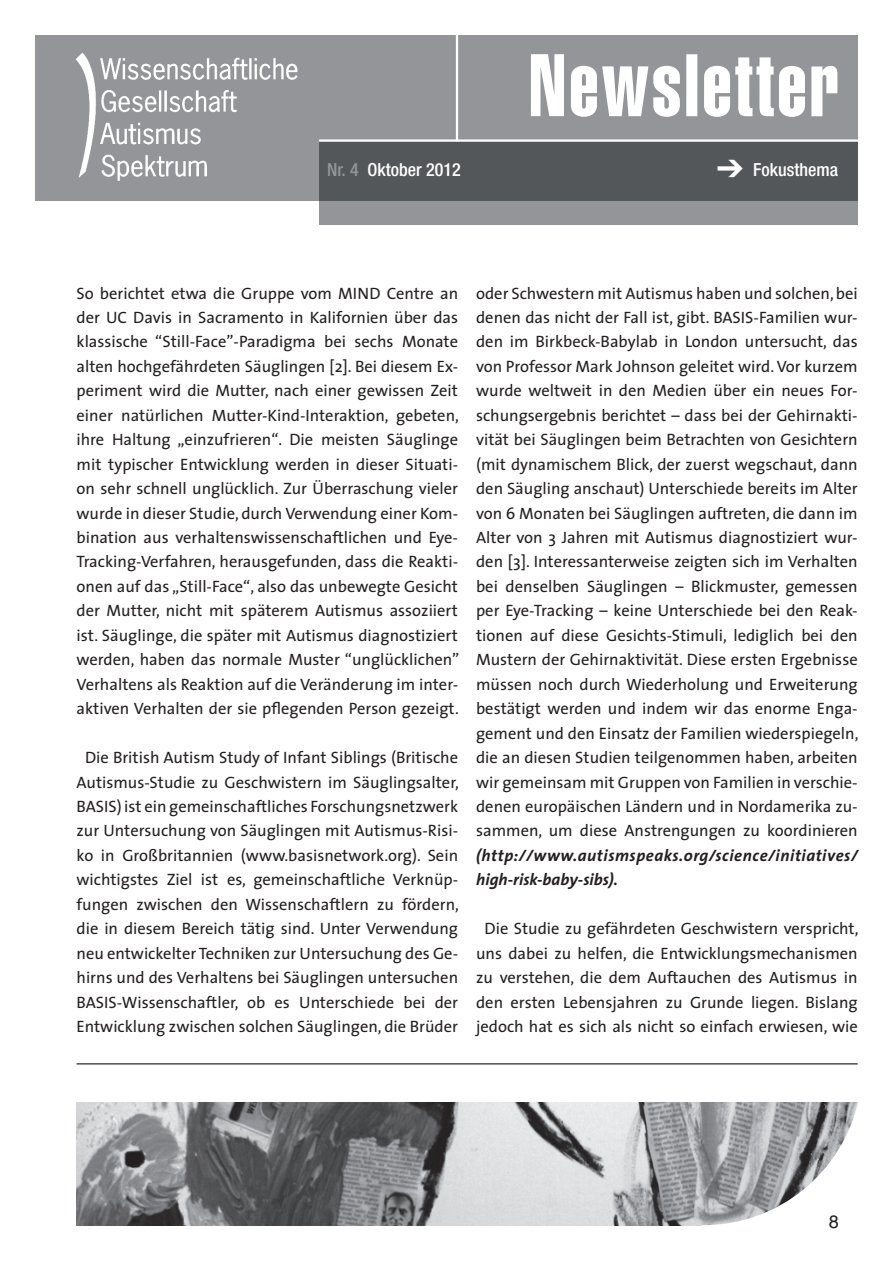
<style>
.page{position:relative;width:893px;height:1263px;background:#fff}
.page>*{position:absolute;margin:0;border:0;box-sizing:border-box;transform-origin:0 0}
.t1{font:87px "Helvetica Extra Compressed";letter-spacing:.04em;color:#fff}
.t2{font:500 condensed 18px "Helvetica Neue";color:#fff}
.t3{font:18px "Helvetica";color:#231f20}
.Fließtext{font:16.5px/24.5px "The Sans";color:#231f20;text-align:center}
.Fließtext_ohne_Einzu{font:16.5px/24.5px "The Sans";color:#231f20;text-align:justify}
.s1{color:#939598}
.s2{font-weight:700;font-style:italic}
</style>
<div class="page">
<div style="left:35px;top:35px;width:823px;height:166px;background:#939598"></div>
<svg style="left:319px;top:142px;width:539px;height:83px;background:#66686b"></svg>
<hr style="left:319px;top:139px;width:547px;height:3px;background:#fff">
<img style="left:75px;top:52px;width:223px;height:129px">
<hr style="left:456px;top:29px;width:2px;height:112px;background:#fff">
<img style="left:77px;top:1103px;width:625px;height:122px">
<svg style="left:702px;top:1102px;width:156px;height:124px"></svg>
<hr style="left:77px;top:1063px;width:781px;height:1px;background:#231f20">
<p class="t1" style="left:529px;top:33px;width:312px">Newsletter</p>
<p class="t2" style="left:717px;top:159px;width:123px">➔ Fokusthema</p>
<p class="t2" style="left:327px;top:159px;width:135px"><span class="s1">Nr. 4</span> Oktober 2012</p>
<p class="t2" style="left:686px;top:159px;width:156px">Neuigkeiten der WGAS</p>
<p class="Fließtext_ohne_Einzu" style="left:77px;top:280px;width:384px">So berichtet etwa die Gruppe vom MIND Centre an der UC Davis in Sacramento in Kalifornien über das klassische “Still-Face”-Paradigma bei sechs Monate alten hochgefährdeten Säuglingen [2]. Bei diesem Ex&shy;periment wird die Mutter, nach einer gewissen Zeit einer natürlichen Mutter-Kind-Interaktion, gebeten, ihre Haltung „einzufrieren“. Die meisten Säuglinge mit typischer Entwicklung werden in dieser Situati&shy;on sehr schnell unglücklich. Zur Überraschung vieler wurde in dieser Studie, durch Verwendung einer Kom&shy;bination aus verhaltenswissenschaftlichen und Eye-Tracking-Verfahren, herausgefunden, dass die Reakti&shy;onen auf das „Still-Face“, also das unbewegte Gesicht der Mutter, nicht mit späterem Autismus assoziiert ist. Säuglinge, die später mit Autismus diagnostiziert werden, haben das normale Muster “unglücklichen” Verhaltens als Reaktion auf die Veränderung im inter&shy;aktiven Verhalten der sie pflegenden Person gezeigt.</p>
<p class="Fließtext" style="left:77px;top:745px;width:384px">Die British Autism Study of Infant Siblings (Britische Autismus-Studie zu Geschwistern im Säuglingsalter, BASIS) ist ein gemeinschaftliches Forschungsnetzwerk zur Untersuchung von Säuglingen mit Autismus-Risi&shy;ko in Großbritannien (www.basisnetwork.org). Sein wichtigstes Ziel ist es, gemeinschaftliche Verknüp&shy;fungen zwischen den Wissenschaftlern zu fördern, die in diesem Bereich tätig sind. Unter Verwendung neu entwickelter Techniken zur Untersuchung des Ge&shy;hirns und des Verhaltens bei Säuglingen untersuchen BASIS-Wissenschaftler, ob es Unterschiede bei der Entwicklung zwischen solchen Säuglingen, die Brüder</p>
<p class="Fließtext" style="left:476px;top:280px;width:384px;text-align:justify">oder Schwestern mit Autismus haben und solchen, bei denen das nicht der Fall ist, gibt. BASIS-Familien wur&shy;den im Birkbeck-Babylab in London untersucht, das von Professor Mark Johnson geleitet wird. Vor kurzem wurde weltweit in den Medien über ein neues For&shy;schungsergebnis berichtet – dass bei der Gehirnakti&shy;vität bei Säuglingen beim Betrachten von Gesichtern (mit dynamischem Blick, der zuerst wegschaut, dann den Säugling anschaut) Unterschiede bereits im Alter von 6 Monaten bei Säuglingen auftreten, die dann im Alter von 3 Jahren mit Autismus diagnostiziert wur&shy;den [3]. Interessanterweise zeigten sich im Verhalten bei denselben Säuglingen – Blickmuster, gemessen per Eye-Tracking – keine Unterschiede bei den Reak&shy;tionen auf diese Gesichts-Stimuli, lediglich bei den Mustern der Gehirnaktivität. Diese ersten Ergebnisse müssen noch durch Wiederholung und Erweiterung bestätigt werden und indem wir das enorme Enga&shy;gement und den Einsatz der Familien wiederspiegeln, die an diesen Studien teilgenommen haben, arbeiten wir gemeinsam mit Gruppen von Familien in verschie&shy;denen europäischen Ländern und in Nordamerika zu&shy;sammen, um diese Anstrengungen zu koordinieren <span class="s2">(http://www.autismspeaks.org/science/initiatives/ high-risk-baby-sibs).</span></p>
<p class="Fließtext" style="left:476px;top:916px;width:384px">Die Studie zu gefährdeten Geschwistern verspricht, uns dabei zu helfen, die Entwicklungsmechanismen zu verstehen, die dem Auftauchen des Autismus in den ersten Lebensjahren zu Grunde liegen. Bislang jedoch hat es sich als nicht so einfach erwiesen, wie</p>
<p class="t3" style="left:829px;top:1211px;width:12px">8</p>
</div>
